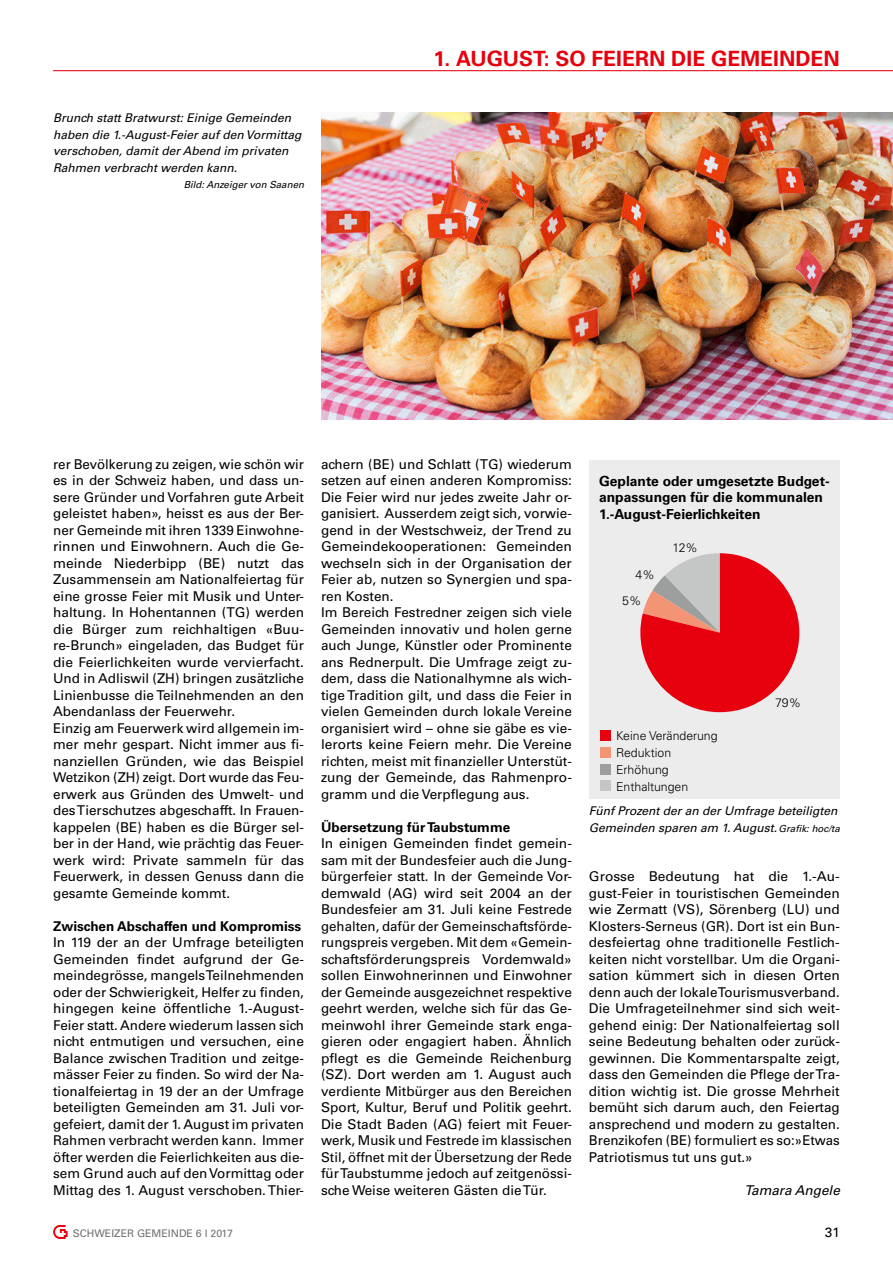
<style>
.page{position:relative;width:893px;height:1263px;background:#fff}
.page>*{position:absolute;margin:0;border:0;box-sizing:border-box;transform-origin:0 0}
.t1{font:700 21px "Univers LT Std";color:#e7000e}
.t2{font:700 13.8px/17px "Univers LT Std";color:#000}
.t3{font:13.5px/16.5px "Univers LT Std";color:#000;text-align:justify}
.t4{font:700 13.5px "Univers LT Std";color:#000}
.t5{font:italic 13.5px "Univers LT Std";color:#000}
.t6{font:300 12.3px/17px "Univers LT Std";color:#000}
.t7{font:italic 12px/16.5px "Univers LT Std";color:#000}
.t8{font:10.5px "Univers LT Std";color:#6f7070}
.t9{font:italic 9.75px "Univers LT Std";color:#000}
.s1{font-size:9.75px}
</style>
<div class="page">
<hr style="left:53px;top:70px;width:840px;height:1px;background:#e7000e">
<svg style="left:53px;top:1225px;width:15px;height:14px"></svg>
<img style="left:321px;top:112px;width:572px;height:307px">
<div style="left:589px;top:460px;width:251px;height:339px;background:#ececec"></div>
<svg style="left:640px;top:553px;width:159px;height:159px"></svg>
<div style="left:601px;top:730px;width:10px;height:10px;background:#e7000e"></div>
<div style="left:601px;top:747px;width:10px;height:10px;background:#f39575"></div>
<div style="left:601px;top:764px;width:10px;height:10px;background:#9d9e9e"></div>
<div style="left:601px;top:781px;width:10px;height:10px;background:#c5c7c7"></div>
<p class="t7" style="left:53px;top:110px;width:250px">Brunch statt Bratwurst: Einige Gemeinden haben die 1.-August-Feier auf den Vormittag verschoben, damit der Abend im privaten Rahmen verbracht werden kann.</p>
<p class="t9" style="left:184px;top:179px;width:122px">Bild: Anzeiger von Saanen</p>
<h1 class="t1" style="left:434px;top:46px;width:408px">1. AUGUST: SO FEIERN DIE GEMEINDEN</h1>
<p class="t3" style="left:53px;top:456px;width:252px;text-align:left">rer Bevölkerung zu zeigen, wie schön wir es in der Schweiz haben, und dass un&shy;sere Gründer und Vorfahren gute Arbeit geleistet haben», heisst es aus der Ber&shy;ner Gemeinde mit ihren 1339 Einwohne&shy;rinnen und Einwohnern. Auch die Ge&shy;meinde Niederbipp (BE) nutzt das Zusammensein am Nationalfeiertag für eine grosse Feier mit Musik und Unter&shy;haltung. In Hohentannen (TG) werden die Bürger zum reichhaltigen «Buu&shy;re-Brunch» eingeladen, das Budget für die Feierlichkeiten wurde vervierfacht.<br>Und in Adliswil (ZH) bringen zusätzliche Linienbusse die Teilnehmenden an den Abendanlass der Feuerwehr.<br>Einzig am Feuerwerk wird allgemein im&shy;mer mehr gespart. Nicht immer aus fi&shy;nanziellen Gründen, wie das Beispiel Wetzikon (ZH) zeigt. Dort wurde das Feu&shy;erwerk aus Gründen des Umwelt- und des Tierschutzes abgeschafft. In Frauen&shy;kappelen (BE) haben es die Bürger sel&shy;ber in der Hand, wie prächtig das Feuer&shy;werk wird: Private sammeln für das Feuerwerk, in dessen Genuss dann die gesamte Gemeinde kommt.</p>
<p class="t4" style="left:53px;top:918px;width:250px">Zwischen Abschaffen und Kompromiss</p>
<p class="t3" style="left:53px;top:934px;width:252px">In 119 der an der Umfrage beteiligten Gemeinden findet aufgrund der Ge&shy;meindegrösse, mangels Teilnehmenden oder der Schwierigkeit, Helfer zu finden, hingegen keine öffentliche 1.-August-Feier statt. Andere wiederum lassen sich nicht entmutigen und versuchen, eine Balance zwischen Tradition und zeitge&shy;mässer Feier zu finden. So wird der Na&shy;tionalfeiertag in 19 der an der Umfrage beteiligten Gemeinden am 31. Juli vor&shy;gefeiert, damit der 1. August im privaten Rahmen verbracht werden kann. Immer öfter werden die Feierlichkeiten aus die&shy;sem Grund auch auf den Vormittag oder Mittag des 1. August verschoben. Thier-</p>
<p class="t3" style="left:321px;top:456px;width:252px;text-align:left">achern (BE) und Schlatt (TG) wiederum setzen auf einen anderen Kompromiss:<br>Die Feier wird nur jedes zweite Jahr or&shy;ganisiert. Ausserdem zeigt sich, vorwie&shy;gend in der Westschweiz, der Trend zu Gemeindekooperationen: Gemeinden wechseln sich in der Organisation der Feier ab, nutzen so Synergien und spa&shy;ren Kosten.<br>Im Bereich Festredner zeigen sich viele Gemeinden innovativ und holen gerne auch Junge, Künstler oder Prominente ans Rednerpult. Die Umfrage zeigt zu&shy;dem, dass die Nationalhymne als wich&shy;tige Tradition gilt, und dass die Feier in vielen Gemeinden durch lokale Vereine organisiert wird – ohne sie gäbe es vie&shy;lerorts keine Feiern mehr. Die Vereine richten, meist mit finanzieller Unterstüt&shy;zung der Gemeinde, das Rahmenpro&shy;gramm und die Verpflegung aus.</p>
<p class="t4" style="left:321px;top:819px;width:191px">Übersetzung für Taubstumme</p>
<p class="t3" style="left:321px;top:835px;width:252px">In einigen Gemeinden findet gemein&shy;sam mit der Bundesfeier auch die Jung&shy;bürgerfeier statt. In der Gemeinde Vor&shy;demwald (AG) wird seit 2004 an der Bundesfeier am 31. Juli keine Festrede gehalten, dafür der Gemeinschaftsförde&shy;rungspreis vergeben. Mit dem «Gemein&shy;schaftsförderungspreis Vordemwald» sollen Einwohnerinnen und Einwohner der Gemeinde ausgezeichnet respektive geehrt werden, welche sich für das Ge&shy;meinwohl ihrer Gemeinde stark enga&shy;gieren oder engagiert haben. Ähnlich pflegt es die Gemeinde Reichenburg (SZ). Dort werden am 1. August auch verdiente Mitbürger aus den Bereichen Sport, Kultur, Beruf und Politik geehrt.<br>Die Stadt Baden (AG) feiert mit Feuer&shy;werk, Musik und Festrede im klassischen Stil, öffnet mit der Übersetzung der Rede für Taubstumme jedoch auf zeitgenössi&shy;sche Weise weiteren Gästen die Tür.</p>
<p class="t2" style="left:599px;top:472px;width:232px">Geplante oder umgesetzte Budget&shy;anpassungen für die kommunalen<br>1.-August-Feierlichkeiten</p>
<p class="t6" style="left:635px;top:567px;width:21px">4%</p>
<p class="t6" style="left:622px;top:592px;width:21px">5%</p>
<p class="t6" style="left:672px;top:539px;width:27px">12%</p>
<p class="t6" style="left:616px;top:727px;width:103px">Keine Veränderung<br>Reduktion<br>Erhöhung<br>Enthaltungen</p>
<p class="t6" style="left:775px;top:694px;width:28px">79%</p>
<p class="t7" style="left:589px;top:803px;width:252px">Fünf Prozent der an der Umfrage beteiligten<br>Gemeinden sparen am 1. August.<span class="s1">Grafik: hoc/ta</span></p>
<p class="t3" style="left:589px;top:868px;width:252px">Grosse Bedeutung hat die 1.-Au&shy;gust-Feier in touristischen Gemeinden wie Zermatt (VS), Sörenberg (LU) und Klosters-Serneus (GR). Dort ist ein Bun&shy;desfeiertag ohne traditionelle Festlich&shy;keiten nicht vorstellbar. Um die Organi&shy;sation kümmert sich in diesen Orten denn auch der lokale Tourismusverband.<br>Die Umfrageteilnehmer sind sich weit&shy;gehend einig: Der Nationalfeiertag soll seine Bedeutung behalten oder zurück&shy;gewinnen. Die Kommentarspalte zeigt, dass den Gemeinden die Pflege der Tra&shy;dition wichtig ist. Die grosse Mehrheit bemüht sich darum auch, den Feiertag ansprechend und modern zu gestalten.<br>Brenzikofen (BE) formuliert es so:»Etwas Patriotismus tut uns gut.»</p>
<p class="t5" style="left:744px;top:1182px;width:97px">Tamara Angele</p>
<p class="t8" style="left:73px;top:1227px;width:162px">SCHWEIZER GEMEINDE 6 l 2017</p>
<p class="t3" style="left:825px;top:1224px;width:17px">31</p>
</div>
